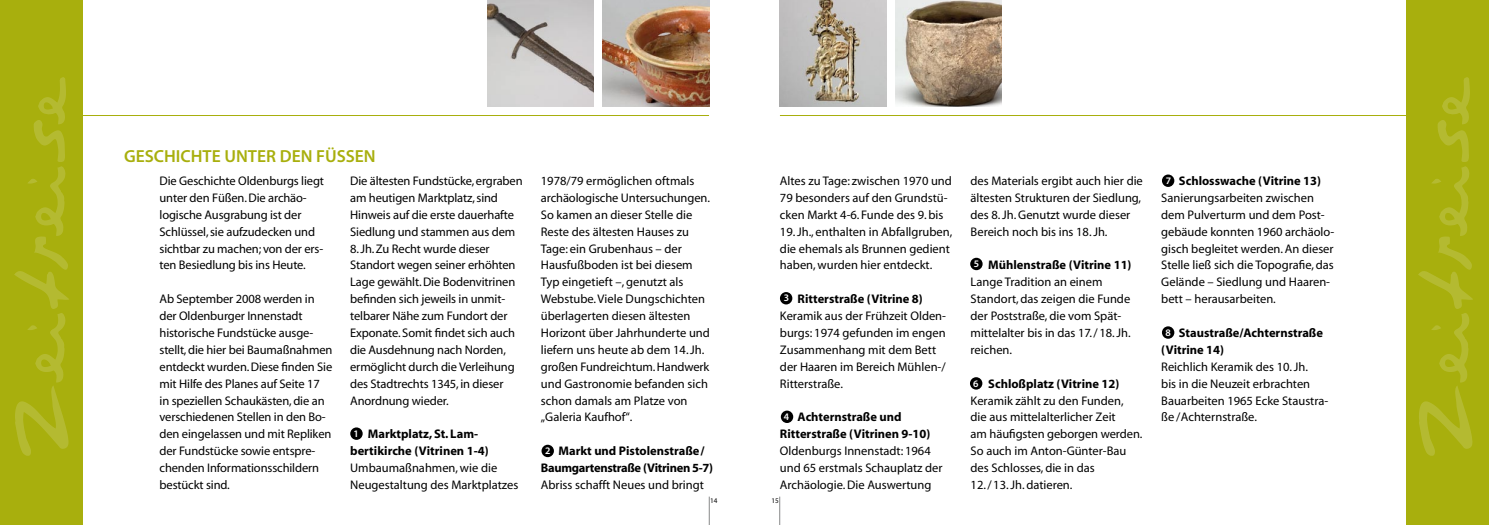
<style>
.page{position:relative;width:1489px;height:525px;background:#fff}
.page>*{position:absolute;margin:0;border:0;box-sizing:border-box;transform-origin:0 0}
.t1{font:600 17.5px "Myriad Pro";color:#a8af0d}
.t2{font:12.5px/16.9px "Myriad";color:#000}
.t3{font:700 12.5px/16.9px "Myriad";color:#000}
.t4{font:700 12.5px/16.9px "Myriad";letter-spacing:-.02em;color:#000}
.t5{font:600 10px "Myriad Pro";color:#fff}
.t6{font:7.12px "Myriad";color:#000}
</style>
<div class="page">
<hr style="left:0;top:115px;width:709px;height:1px;background:#a8af0d">
<hr style="left:780px;top:115px;width:708px;height:1px;background:#a8af0d">
<svg style="left:709px;top:496px;width:1px;height:28px"></svg>
<svg style="left:779px;top:496px;width:1px;height:28px"></svg>
<svg style="left:541px;top:444px;width:13px;height:13px"></svg>
<div style="left:350px;top:427px;width:12px;height:12px;background:#000;border-radius:50%"></div>
<div style="left:970px;top:257px;width:12px;height:13px;background:#000;border-radius:50%"></div>
<svg style="left:1161px;top:174px;width:13px;height:13px"></svg>
<div style="left:969px;top:377px;width:13px;height:12px;background:#000;border-radius:50%"></div>
<div style="left:1161px;top:326px;width:13px;height:12px;background:#000;border-radius:50%"></div>
<svg style="left:780px;top:410px;width:13px;height:13px"></svg>
<div style="left:780px;top:292px;width:12px;height:12px;background:#000;border-radius:50%"></div>
<img style="left:895px;top:0;width:106px;height:106px">
<img style="left:780px;top:0;width:106px;height:106px">
<img style="left:602px;top:0;width:107px;height:106px">
<img style="left:487px;top:0;width:107px;height:106px">
<div style="left:0;top:0;width:83px;height:524px;background:#a8af0d"></div>
<svg style="left:14px;top:77px;width:55px;height:378px"></svg>
<div style="left:1405px;top:0;width:83px;height:524px;background:#a8af0d"></div>
<svg style="left:1418px;top:77px;width:54px;height:378px"></svg>
<h1 class="t1" style="left:124px;top:145px;width:253px">GESCHICHTE UNTER DEN FÜSSEN</h1>
<p class="t2" style="left:159px;top:173px;width:166px">Die Geschichte Oldenburgs liegt unter den Füßen. Die archäo&shy;logische Ausgrabung ist der<br>Schlüssel, sie aufzudecken und sichtbar zu machen; von der ers&shy;ten Besiedlung bis ins Heute.</p>
<p class="t2" style="left:159px;top:291px;width:174px">Ab September 2008 werden in der Oldenburger Innenstadt historische Fundstücke ausge&shy;stellt, die hier bei Baumaßnahmen entdeckt wurden. Diese finden Sie mit Hilfe des Planes auf Seite 17 in speziellen Schaukästen, die an verschiedenen Stellen in den Bo&shy;den eingelassen und mit Repliken der Fundstücke sowie entspre&shy;chenden Informationsschildern bestückt sind.</p>
<p class="t2" style="left:350px;top:173px;width:174px">Die ältesten Fundstücke, ergraben am heutigen Marktplatz, sind<br>Hinweis auf die erste dauerhafte<br>Siedlung und stammen aus dem</p>
<p class="t2" style="left:350px;top:240px;width:167px">8. Jh. Zu Recht wurde dieser<br>Standort wegen seiner erhöhten<br>Lage gewählt. Die Bodenvitrinen befinden sich jeweils in unmit&shy;telbarer Nähe zum Fundort der<br>Exponate. Somit findet sich auch die Ausdehnung nach Norden, ermöglicht durch die Verleihung des Stadtrechts 1345, in dieser<br>Anordnung wieder.</p>
<p class="t3" style="left:350px;top:426px;width:140px;text-align:center">Marktplatz, St. Lam&shy;bertikirche (Vitrinen 1-4)</p>
<p class="t2" style="left:350px;top:460px;width:170px">Umbaumaßnahmen, wie die<br>Neugestaltung des Marktplatzes</p>
<p class="t5" style="left:353px;top:427px;width:7px">1</p>
<p class="t2" style="left:541px;top:173px;width:171px">1978/79 ermöglichen oftmals archäologische Untersuchungen.<br>So kamen an dieser Stelle die<br>Reste des ältesten Hauses zu<br>Tage: ein Grubenhaus – der<br>Hausfußboden ist bei diesem<br>Typ eingetieft –, genutzt als<br>Webstube. Viele Dungschichten überlagerten diesen ältesten<br>Horizont über Jahrhunderte und liefern uns heute ab dem 14. Jh. großen Fundreichtum. Handwerk und Gastronomie befanden sich schon damals am Platze von „Galeria Kaufhof“.</p>
<p class="t4" style="left:541px;top:443px;width:174px;text-indent:18px">Markt und Pistolenstraße/<br>Baumgartenstraße (Vitrinen 5-7)</p>
<p class="t2" style="left:541px;top:476px;width:165px">Abriss schafft Neues und bringt</p>
<p class="t6" style="left:710px;top:497px;width:9px">14</p>
<p class="t6" style="left:771px;top:497px;width:9px">15</p>
<p class="t2" style="left:780px;top:173px;width:173px">Altes zu Tage: zwischen 1970 und<br>79 besonders auf den Grundstü&shy;cken Markt 4-6. Funde des 9. bis</p>
<p class="t2" style="left:780px;top:223px;width:174px">19. Jh., enthalten in Abfallgruben, die ehemals als Brunnen gedient haben, wurden hier entdeckt.</p>
<p class="t3" style="left:797px;top:291px;width:127px">Ritterstraße (Vitrine 8)</p>
<p class="t2" style="left:780px;top:308px;width:168px">Keramik aus der Frühzeit Olden&shy;burgs: 1974 gefunden im engen<br>Zusammenhang mit dem Bett der Haaren im Bereich Mühlen-/<br>Ritterstraße.</p>
<p class="t3" style="left:780px;top:409px;width:152px;text-indent:18px">Achternstraße und<br>Ritterstraße (Vitrinen 9-10)</p>
<p class="t2" style="left:780px;top:443px;width:164px">Oldenburgs Innenstadt: 1964 und 65 erstmals Schauplatz der<br>Archäologie. Die Auswertung</p>
<p class="t5" style="left:783px;top:291px;width:7px">3</p>
<p class="t5" style="left:784px;top:410px;width:7px">4</p>
<p class="t5" style="left:545px;top:444px;width:7px">2</p>
<p class="t2" style="left:970px;top:173px;width:174px">des Materials ergibt auch hier die ältesten Strukturen der Siedlung, des 8. Jh. Genutzt wurde dieser<br>Bereich noch bis ins 18. Jh.</p>
<p class="t3" style="left:988px;top:257px;width:145px">Mühlenstraße (Vitrine 11)</p>
<p class="t2" style="left:970px;top:274px;width:162px">Lange Tradition an einem<br>Standort, das zeigen die Funde der Poststraße, die vom Spät&shy;mittelalter bis in das 17. / 18. Jh. reichen.</p>
<p class="t3" style="left:988px;top:375px;width:133px">Schloßplatz (Vitrine 12)</p>
<p class="t2" style="left:970px;top:392px;width:173px">Keramik zählt zu den Funden, die aus mittelalterlicher Zeit<br>am häufigsten geborgen werden.<br>So auch im Anton-Günter-Bau des Schlosses, die in das</p>
<p class="t2" style="left:970px;top:476px;width:103px">12. / 13. Jh. datieren.</p>
<p class="t5" style="left:973px;top:257px;width:7px">5</p>
<p class="t5" style="left:973px;top:376px;width:7px">6</p>
<p class="t3" style="left:1178px;top:173px;width:144px">Schlosswache (Vitrine 13)</p>
<p class="t2" style="left:1161px;top:190px;width:174px">Sanierungsarbeiten zwischen dem Pulverturm und dem Post&shy;gebäude konnten 1960 archäolo&shy;gisch begleitet werden. An dieser<br>Stelle ließ sich die Topografie, das<br>Gelände – Siedlung und Haaren&shy;bett – herausarbeiten.</p>
<p class="t3" style="left:1161px;top:324px;width:163px;text-indent:18px">Staustraße/Achternstraße (Vitrine 14)</p>
<p class="t2" style="left:1161px;top:358px;width:169px">Reichlich Keramik des 10. Jh.<br>bis in die Neuzeit erbrachten<br>Bauarbeiten 1965 Ecke Staustra&shy;ße /Achternstraße.</p>
<p class="t5" style="left:1165px;top:174px;width:7px">7</p>
<p class="t5" style="left:1165px;top:326px;width:7px">8</p>
</div>
